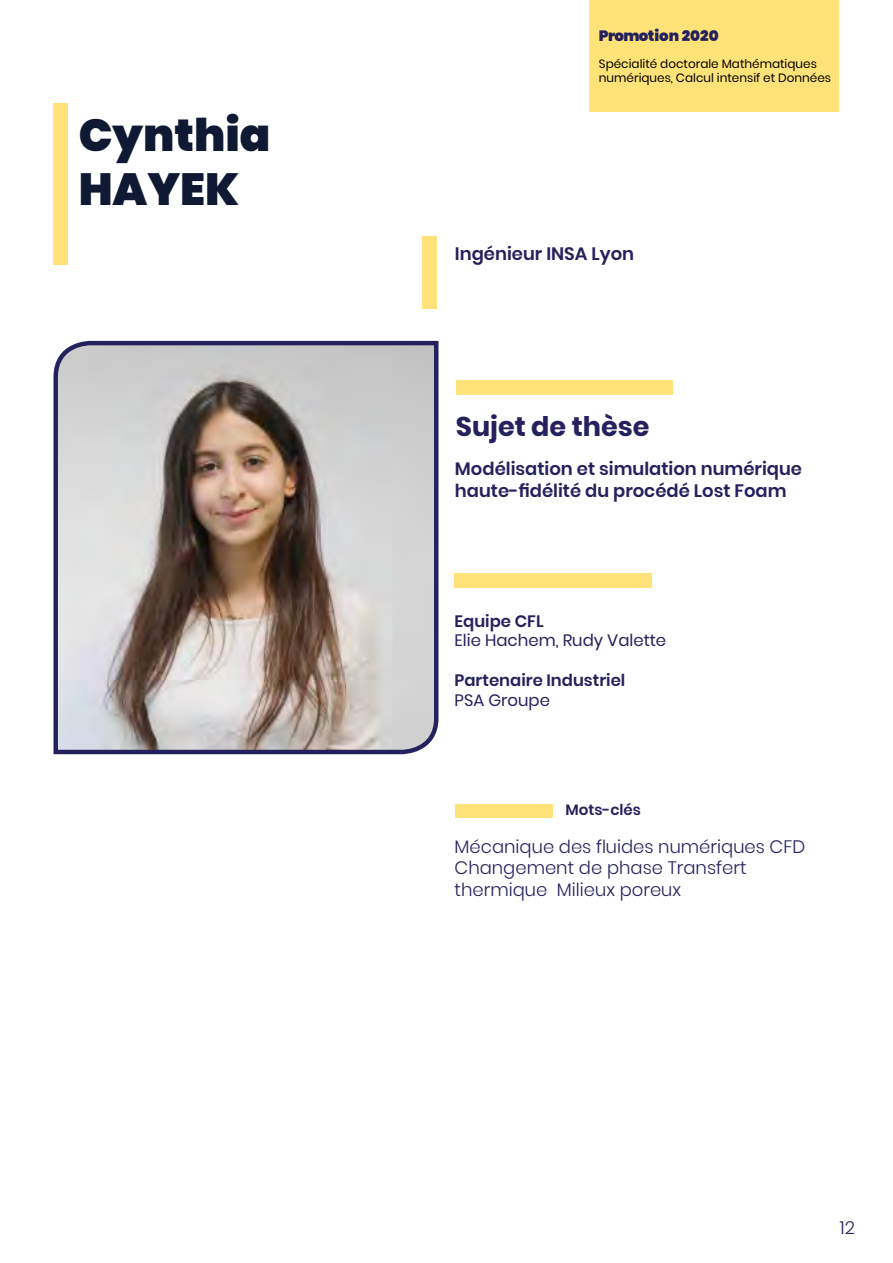
<style>
.page{position:relative;width:893px;height:1263px;background:#fff}
.page>*{position:absolute;margin:0;border:0;box-sizing:border-box;transform-origin:0 0}
.t1{font:900 45px/54px "Poppins";color:#101933}
.t2{font:700 27px "Poppins";color:#24215d}
.t3{font:300 18px/21.6px "Poppins";color:#24215d}
.t4{font:600 18px/21.6px "Poppins";color:#24215d}
.t5{font:16.5px "Poppins";color:#24215d}
.t6{font:600 16.5px "Poppins";color:#24215d}
.t7{font:900 15px "Poppins";color:#24215d}
.t8{font:600 15px "Poppins";color:#24215d}
.t9{font:12px/14.4px "Poppins";color:#000}
</style>
<div class="page">
<img style="left:53px;top:340px;width:386px;height:415px">
<div style="left:456px;top:380px;width:217px;height:15px;background:#ffe378"></div>
<div style="left:455px;top:573px;width:197px;height:15px;background:#ffe378"></div>
<div style="left:53px;top:103px;width:15px;height:162px;background:#ffe378"></div>
<div style="left:422px;top:236px;width:14px;height:73px;background:#ffe378"></div>
<div style="left:589px;top:0;width:249px;height:111px;background:#ffe378"></div>
<div style="left:455px;top:804px;width:98px;height:14px;background:#ffe378"></div>
<h1 class="t1" style="left:79px;top:108px;width:193px">Cynthia<br>HAYEK</h1>
<p class="t7" style="left:599px;top:27px;width:121px">Promotion 2020</p>
<p class="t9" style="left:599px;top:56px;width:234px">Spécialité doctorale Mathématiques numériques, Calcul intensif et Données</p>
<p class="t4" style="left:455px;top:243px;width:181px">Ingénieur INSA Lyon</p>
<h2 class="t2" style="left:456px;top:411px;width:195px">Sujet de thèse</h2>
<p class="t4" style="left:455px;top:458px;width:349px">Modélisation et simulation numérique haute-fidélité du procédé Lost Foam</p>
<p class="t6" style="left:455px;top:611px;width:91px">Equipe CFL</p>
<p class="t5" style="left:455px;top:631px;width:213px">Elie Hachem, Rudy Valette</p>
<p class="t6" style="left:455px;top:671px;width:172px">Partenaire Industriel</p>
<p class="t5" style="left:455px;top:690px;width:97px">PSA Groupe</p>
<p class="t8" style="left:565px;top:801px;width:77px">Mots-clés</p>
<p class="t3" style="left:455px;top:836px;width:352px">Mécanique des fluides numériques CFD<br>Changement de phase Transfert thermique Milieux poreux</p>
<p class="t3" style="left:840px;top:1217px;width:17px">12</p>
</div>
